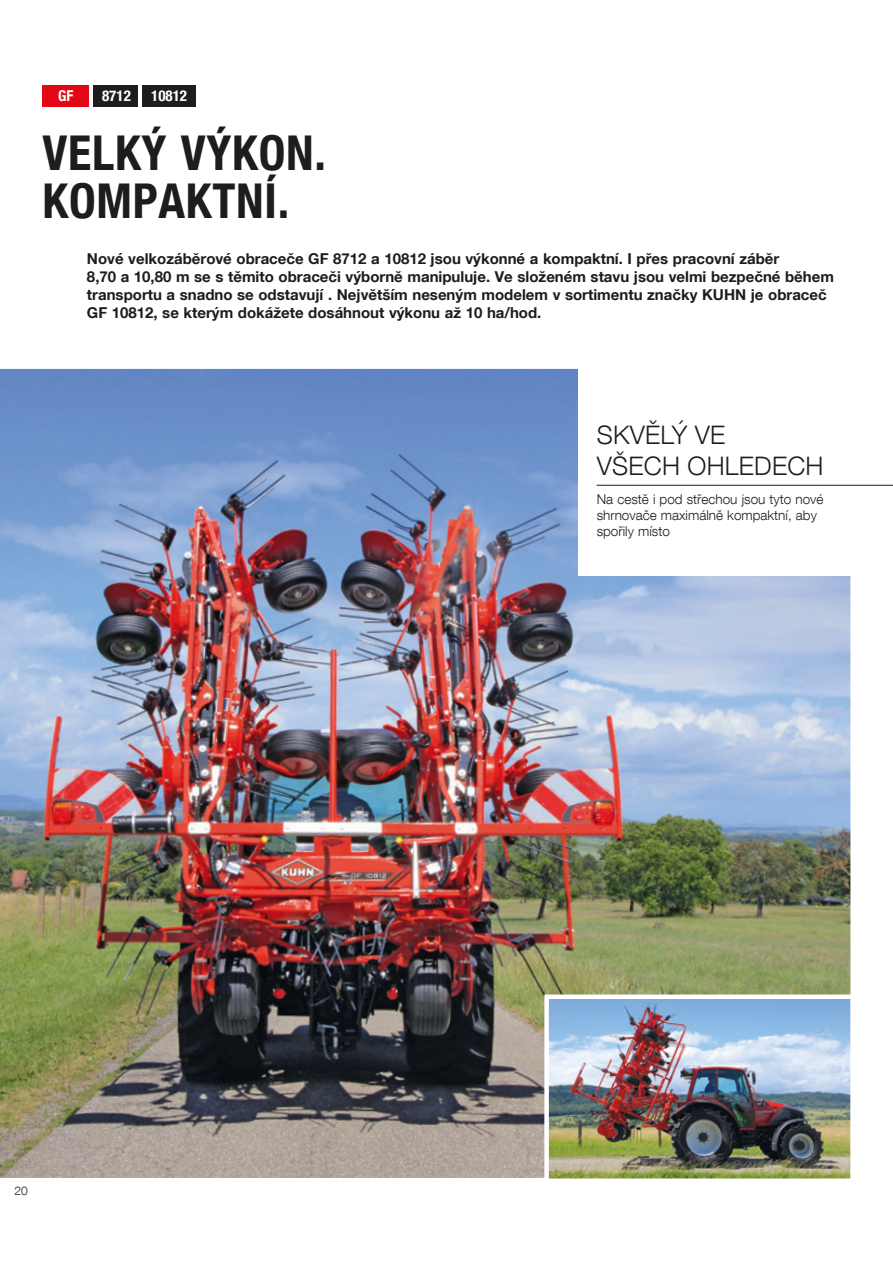
<style>
.page{position:relative;width:893px;height:1263px;background:#fff}
.page>*{position:absolute;margin:0;border:0;box-sizing:border-box;transform-origin:0 0}
.t1{font:700 condensed 48px/48px "Helvetica Neue LT Com";letter-spacing:.015em;color:#1d1d1b}
.t2{font:300 25.5px/30.6px "Helvetica Neue LT Com";letter-spacing:.01em;color:#1d1d1b}
.t3{font:700 15px/18px "Helvetica Neue LT Com";color:#1d1d1b}
.t4{font:700 condensed 15px "Helvetica Neue LT Com";color:#fff}
.t5{font:300 13.5px/16.2px "Helvetica Neue LT Com";color:#1d1d1b}
.t6{font:300 12px "Helvetica Neue LT Com";color:#1d1d1b}
</style>
<div class="page">
<div style="left:43px;top:85px;width:46px;height:21px;background:#e30614"></div>
<img style="left:0;top:369px;width:850px;height:809px">
<img style="left:549px;top:999px;width:301px;height:179px">
<div style="left:544px;top:994px;width:311px;height:189px;border:4px solid #fff"></div>
<div style="left:578px;top:369px;width:315px;height:207px;background:#fff"></div>
<div style="left:94px;top:85px;width:44px;height:21px;background:#1d1d1b"></div>
<div style="left:143px;top:85px;width:53px;height:21px;background:#1d1d1b"></div>
<hr style="left:597px;top:485px;width:296px;height:1px;background:#1d1d1b">
<p class="t4" style="left:58px;top:87px;width:17px">GF</p>
<p class="t4" style="left:102px;top:87px;width:30px">8712</p>
<p class="t4" style="left:151px;top:87px;width:37px">10812</p>
<h1 class="t1" style="left:43px;top:130px;width:285px">VELKÝ VÝKON.<br>KOMPAKTNÍ.</h1>
<p class="t3" style="left:87px;top:249px;width:748px">Nové velkozáběrové obraceče GF 8712 a 10812 jsou výkonné a kompaktní. I přes pracovní záběr<br>8,70 a 10,80 m se s těmito obraceči výborně manipuluje. Ve složeném stavu jsou velmi bezpečné během transportu a snadno se odstavují . Největším neseným modelem v sortimentu značky KUHN je obraceč GF 10812, se kterým dokážete dosáhnout výkonu až 10 ha/hod.</p>
<h2 class="t2" style="left:597px;top:419px;width:228px">SKVĚLÝ VE<br>VŠECH OHLEDECH</h2>
<p class="t5" style="left:597px;top:490px;width:228px">Na cestě i pod střechou jsou tyto nové shrnovače maximálně kompaktní, aby spořily místo</p>
<p class="t6" style="left:15px;top:1183px;width:15px">20</p>
</div>
